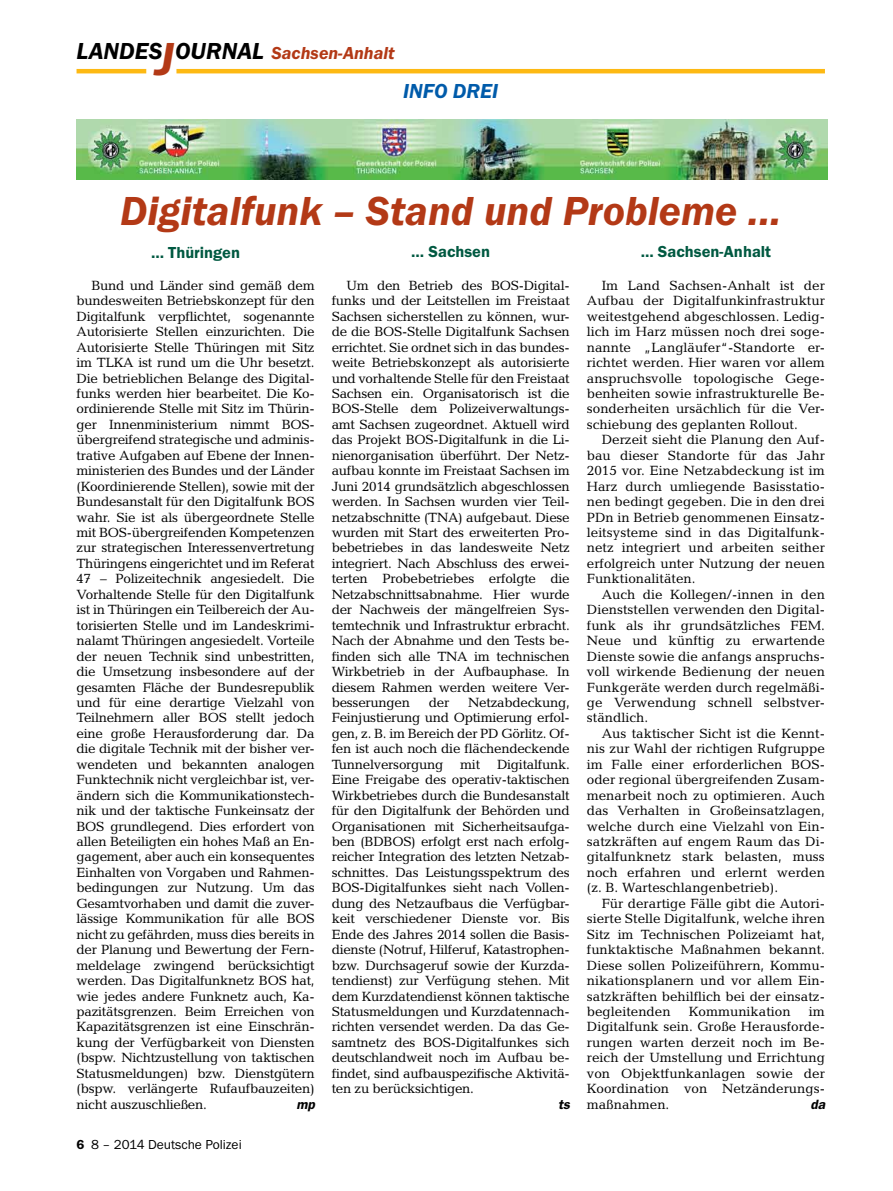
<style>
.page{position:relative;width:893px;height:1191px;background:#fff}
.page>*{position:absolute;margin:0;border:0;box-sizing:border-box;transform-origin:0 0}
.t1{font:italic 600 42px "Franklin Gothic Itc T";color:#b33916}
.t2{font:italic 600 21px "Franklin Gothic Itc T";color:#005baa}
.t3{font:italic 600 18px "Franklin Gothic Itc T";color:#b33916}
.t4{font:600 16.5px "Franklin Gothic Itc T";color:#005941}
.t5{font:13.5px/15.5px "Candida";color:#000;text-align:justify}
.t6{font:13.5px "Franklin Gothic Itc T";color:#000}
.t7{font:italic 600 13.5px "Franklin Gothic";color:#000}
.s1{font-size:24px;color:#000}
.s2{font-size:48px}
.s3{font-weight:600}
</style>
<div class="page">
<hr style="left:77px;top:69px;width:69px;height:4px;background:#fdb913">
<hr style="left:176px;top:69px;width:649px;height:4px;background:#fdb913">
<img style="left:77px;top:120px;width:750px;height:59px">
<h3 class="t3" style="left:77px;top:42px;width:320px"><span class="s1">LANDES</span><span class="s2">J</span><span class="s1">OURNAL</span> Sachsen-Anhalt</h3>
<h2 class="t2" style="left:403px;top:79px;width:64px">info dre</h2>
<h2 class="t2" style="left:492px;top:79px;width:8px">i</h2>
<h1 class="t1" style="left:120px;top:186px;width:663px">Digitalfunk – Stand und Probleme ...</h1>
<p class="t4" style="left:641px;top:242px;width:132px">... Sachsen-Anhalt</p>
<p class="t5" style="left:587px;top:277px;width:240px;text-indent:15px">Im Land Sachsen-Anhalt ist der Aufbau der Digitalfunkinfrastruktur weitestgehend abgeschlossen. Ledig&shy;lich im Harz müssen noch drei soge&shy;nannte „Langläufer“-Standorte er&shy;richtet werden. Hier waren vor allem anspruchsvolle topologische Gege&shy;benheiten sowie infrastrukturelle Be&shy;sonderheiten ursächlich für die Ver&shy;schiebung des geplanten Rollout.</p>
<p class="t5" style="left:587px;top:432px;width:240px;text-indent:15px">Derzeit sieht die Planung den Auf&shy;bau dieser Standorte für das Jahr 2015 vor. Eine Netzabdeckung ist im Harz durch umliegende Basisstatio&shy;nen bedingt gegeben. Die in den drei PDn in Betrieb genommenen Einsatz&shy;leitsysteme sind in das Digitalfunk&shy;netz integriert und arbeiten seither erfolgreich unter Nutzung der neuen Funktionalitäten.</p>
<p class="t5" style="left:587px;top:586px;width:240px;text-indent:15px">Auch die Kollegen/-innen in den Dienststellen verwenden den Digital&shy;funk als ihr grundsätzliches FEM.<br>Neue und künftig zu erwartende Dienste sowie die anfangs anspruchs&shy;voll wirkende Bedienung der neuen Funkgeräte werden durch regelmäßi&shy;ge Verwendung schnell selbstver&shy;ständlich.</p>
<p class="t5" style="left:587px;top:725px;width:240px;text-indent:15px">Aus taktischer Sicht ist die Kennt&shy;nis zur Wahl der richtigen Rufgruppe im Falle einer erforderlichen BOS&shy;oder regional übergreifenden Zusam&shy;menarbeit noch zu optimieren. Auch das Verhalten in Großeinsatzlagen, welche durch eine Vielzahl von Ein&shy;satzkräften auf engem Raum das Di&shy;gitalfunknetz stark belasten, muss noch erfahren und erlernt werden (z. B. Warteschlangenbetrieb).</p>
<p class="t5" style="left:587px;top:895px;width:240px;text-indent:15px">Für derartige Fälle gibt die Autori&shy;sierte Stelle Digitalfunk, welche ihren Sitz im Technischen Polizeiamt hat, funktaktische Maßnahmen bekannt.<br>Diese sollen Polizeiführern, Kommu&shy;nikationsplanern und vor allem Ein&shy;satzkräften behilflich bei der einsatz&shy;begleitenden</p>
<p class="t4" style="left:411px;top:242px;width:80px">… Sachsen</p>
<p class="t5" style="left:332px;top:277px;width:240px;text-indent:15px">Um den Betrieb des BOS-Digital&shy;funks und der Leitstellen im Freistaat Sachsen sicherstellen zu können, wur&shy;de die BOS-Stelle Digitalfunk Sachsen errichtet. Sie ordnet sich in das bundes&shy;weite Betriebskonzept als autorisierte und vorhaltende Stelle für den Freistaat Sachsen ein. Organisatorisch ist die BOS-Stelle dem Polizeiverwaltungs&shy;amt Sachsen zugeordnet. Aktuell wird das Projekt BOS-Digitalfunk in die Li&shy;nienorganisation überführt. Der Netz&shy;aufbau konnte im Freistaat Sachsen im Juni 2014 grundsätzlich abgeschlossen werden. In Sachsen wurden vier Teil&shy;netzabschnitte (TNA) aufgebaut. Diese wurden mit Start des erweiterten Pro&shy;bebetriebes in das landesweite Netz integriert. Nach Abschluss des erwei&shy;terten Probebetriebes erfolgte die Netzabschnittsabnahme. Hier wurde der Nachweis der mängelfreien Sys&shy;temtechnik und Infrastruktur erbracht.<br>Nach der Abnahme und den Tests be&shy;finden sich alle TNA im technischen Wirkbetrieb in der Aufbauphase. In diesem Rahmen werden weitere Ver&shy;besserungen</p>
<p class="t4" style="left:151px;top:242px;width:90px">… Thüringen</p>
<p class="t5" style="left:77px;top:277px;width:240px;text-indent:15px">Bund und Länder sind gemäß dem bundesweiten Betriebskonzept für den Digitalfunk verpflichtet, sogenannte Autorisierte Stellen einzurichten. Die Autorisierte Stelle Thüringen mit Sitz im TLKA ist rund um die Uhr besetzt.<br>Die betrieblichen Belange des Digital&shy;funks werden hier bearbeitet. Die Ko&shy;ordinierende Stelle mit Sitz im Thürin&shy;ger Innenministerium nimmt BOS&shy;übergreifend strategische und adminis&shy;trative Aufgaben auf Ebene der Innen&shy;ministerien des Bundes und der Länder (Koordinierende Stellen), sowie mit der Bundesanstalt für den Digitalfunk BOS wahr. Sie ist als übergeordnete Stelle mit BOS-übergreifenden Kompetenzen zur strategischen Interessenvertretung Thüringens eingerichtet und im Referat 47 – Polizeitechnik angesiedelt. Die Vorhaltende Stelle für den Digitalfunk ist in Thüringen ein Teilbereich der Au&shy;torisierten Stelle und im Landeskrimi&shy;nalamt Thüringen angesiedelt. Vorteile der neuen Technik sind unbestritten, die Umsetzung insbesondere auf der gesamten Fläche der Bundesrepublik und für eine derartige Vielzahl von Teilnehmern aller BOS stellt jedoch eine große Herausforderung dar. Da die digitale Technik mit der bisher ver&shy;wendeten und bekannten analogen Funktechnik nicht vergleichbar ist, ver&shy;ändern sich die Kommunikationstech&shy;nik und der taktische Funkeinsatz der BOS grundlegend. Dies erfordert von allen Beteiligten ein hohes Maß an En&shy;gagement, aber auch ein konsequentes Einhalten von Vorgaben und Rahmen&shy;bedingungen zur Nutzung. Um das Gesamtvorhaben und damit die zuver&shy;lässige Kommunikation für alle BOS nicht zu gefährden, muss dies bereits in der Planung und Bewertung der Fern&shy;meldelage zwingend berücksichtigt werden. Das Digitalfunknetz BOS hat, wie jedes andere Funknetz auch, Ka&shy;pazitätsgrenzen. Beim Erreichen von Kapazitätsgrenzen ist eine Einschrän&shy;kung der Verfügbarkeit von Diensten (bspw. Nichtzustellung von taktischen Statusmeldungen) bzw. Dienstgütern (bspw. verlängerte Rufaufbauzeiten) nicht auszuschließen.</p>
<p class="t5" style="left:332px;top:694px;width:240px;text-indent:137px">Netzabdeckung, Feinjustierung und Optimierung erfol&shy;gen, z. B. im Bereich der PD Görlitz. Of&shy;fen ist auch noch die flächendeckende Tunnelversorgung mit Digitalfunk.<br>Eine Freigabe des operativ-taktischen Wirkbetriebes durch die Bundesanstalt für den Digitalfunk der Behörden und Organisationen mit Sicherheitsaufga&shy;ben (BDBOS) erfolgt erst nach erfolg&shy;reicher Integration des letzten Netzab&shy;schnittes. Das Leistungsspektrum des BOS-Digitalfunkes sieht nach Vollen&shy;dung des Netzaufbaus die Verfügbar&shy;keit verschiedener Dienste vor. Bis Ende des Jahres 2014 sollen die Basis&shy;dienste (Notruf, Hilferuf, Katastrophen&shy;bzw. Durchsageruf sowie der Kurzda&shy;tendienst) zur Verfügung stehen. Mit dem Kurzdatendienst können taktische Statusmeldungen und Kurzdatennach&shy;richten versendet werden. Da das Ge&shy;samtnetz des BOS-Digitalfunkes sich deutschlandweit noch im Aufbau be&shy;findet, sind aufbauspezifische Aktivitä&shy;ten zu berücksichtigen.</p>
<p class="t7" style="left:558px;top:1096px;width:13px">ts</p>
<p class="t5" style="left:429px;top:694px;width:22px">der</p>
<p class="t5" style="left:689px;top:1003px;width:103px">Kommunikation</p>
<p class="t5" style="left:587px;top:1003px;width:240px;text-indent:222px">im Digitalfunk sein. Große Herausforde&shy;rungen warten derzeit noch im Be&shy;reich der Umstellung und Errichtung von Objektfunkanlagen sowie der Koordination von Netzänderungs&shy;maßnahmen.</p>
<p class="t7" style="left:811px;top:1096px;width:16px">da</p>
<p class="t7" style="left:297px;top:1096px;width:20px">mp</p>
<p class="t6" style="left:77px;top:1136px;width:167px"><span class="s3">6</span> 8 – 2014 Deutsche Polizei</p>
</div>
